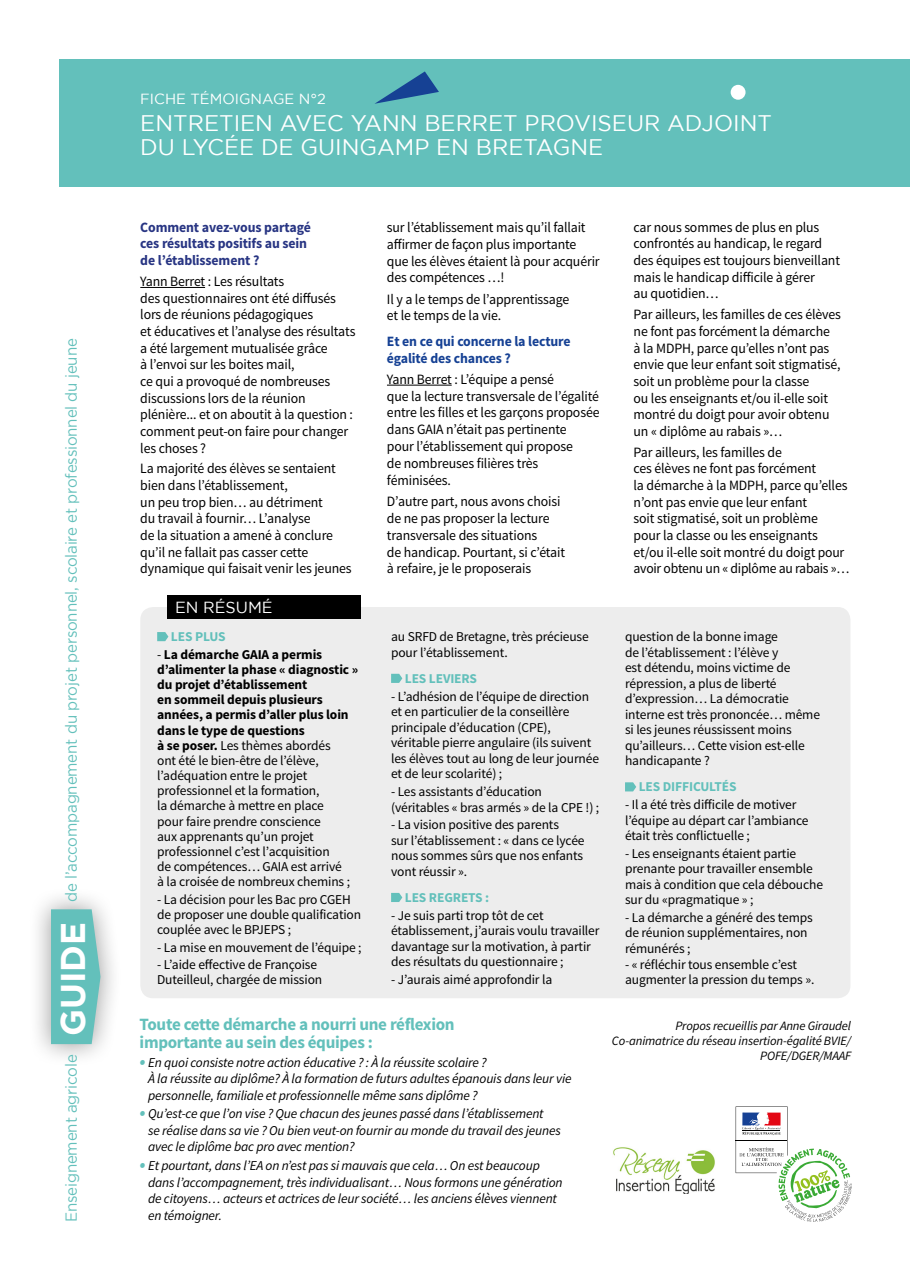
<style>
.page{position:relative;width:910px;height:1280px;background:#fff}
.page>*{position:absolute;margin:0;border:0;box-sizing:border-box;transform-origin:0 0}
.t1{font:700 34.2px "Gotham";color:#fff}
.t2{font:22.5px/24px "Gotham";color:#fff}
.t3{font:700 17.25px/18px "Source Sans Pro";letter-spacing:-.02em;color:#63c0bb}
.t4{font:16.05px "Gotham";color:#fff}
.t5{font:15.9px "Gotham";letter-spacing:-.01em;color:#63c0bb;scale:.95 1}
.t6{font:14.7px "Gotham";color:#fff}
.t7{font:14.25px/16.6px "Source Sans Pro";letter-spacing:-.01em;color:#000}
.t8{font:700 14.25px/16.6px "Source Sans Pro";letter-spacing:-.01em;color:#283583}
.t9{font:700 14.25px/16.8px "Source Sans Pro";letter-spacing:-.01em;color:#164194}
.t10{font:13.5px/15.1px "Source Sans Pro";letter-spacing:-.01em;color:#000}
.t11{font:italic 13.5px/16.5px "Source Sans Pro";letter-spacing:-.01em;color:#000}
.t12{font:700 13.5px "Source Sans Pro";letter-spacing:-.01em;color:#63c0bb}
.t13{font:italic 12.75px/15px "Source Sans Pro";letter-spacing:-.01em;color:#000;text-align:right}
.s1{font-weight:700}
.s2{font-size:21px;color:#63c0bb}
</style>
<div class="page">
<hr style="left:140px;top:287px;width:65px;height:1px;background:#000">
<hr style="left:387px;top:385px;width:65px;height:1px;background:#000">
<div style="left:60px;top:60px;width:850px;height:127px;background:#63c0bb"></div>
<svg style="left:375px;top:71px;width:64px;height:33px"></svg>
<div style="left:731px;top:85px;width:14px;height:15px;background:#fff;border-radius:50%"></div>
<div style="left:140px;top:607px;width:710px;height:391px;background:#ededed;border-radius:13px"></div>
<svg style="left:157px;top:632px;width:11px;height:9px"></svg>
<svg style="left:391px;top:674px;width:11px;height:9px"></svg>
<svg style="left:391px;top:893px;width:11px;height:9px"></svg>
<svg style="left:625px;top:782px;width:11px;height:9px"></svg>
<div style="left:167px;top:595px;width:193px;height:23px;background:#000"></div>
<img style="left:613px;top:1147px;width:102px;height:47px">
<svg style="left:736px;top:1106px;width:116px;height:116px"></svg>
<div style="left:28px;top:886px;width:95px;height:181px;background:#000;opacity:.4"></div>
<svg style="left:51px;top:909px;width:50px;height:135px;background:#6ec2be"></svg>
<p class="t5" style="left:62px;top:902px;width:594px;rotate:-90deg">de l’accompagnement du projet personnel, scolaire et professionnel du jeune</p>
<p class="t1" style="left:53px;top:1036px;width:115px;rotate:-90deg">GUIDE</p>
<p class="t5" style="left:62px;top:1222px;width:178px;rotate:-90deg">Enseignement agricole</p>
<p class="t6" style="left:140px;top:91px;width:187px">FICHE TÉMOIGNAGE N°2</p>
<p class="t2" style="left:140px;top:111px;width:633px">ENTRETIEN AVEC YANN BERRET PROVISEUR ADJOINT<br>DU LYCÉE DE GUINGAMP EN BRETAGNE</p>
<p class="t8" style="left:140px;top:219px;width:172px">Comment avez-vous partagé ces résultats positifs au sein de l’établissement ?</p>
<p class="t7" style="left:140px;top:273px;width:217px">Yann Berret : Les résultats<br>des questionnaires ont été diffusés lors de réunions pédagogiques<br>et éducatives et l’analyse des résultats a été largement mutualisée grâce<br>à l’envoi sur les boites mail,<br>ce qui a provoqué de nombreuses discussions lors de la réunion plénière... et on aboutit à la question : comment peut-on faire pour changer les choses ?</p>
<p class="t7" style="left:140px;top:461px;width:213px">La majorité des élèves se sentaient bien dans l’établissement,<br>un peu trop bien… au détriment<br>du travail à fournir… L’analyse<br>de la situation a amené à conclure qu’il ne fallait pas casser cette dynamique qui faisait venir les jeunes</p>
<p class="t4" style="left:175px;top:599px;width:99px">EN RÉSUMÉ</p>
<p class="t12" style="left:171px;top:628px;width:56px">LES PLUS</p>
<p class="t10" style="left:157px;top:647px;width:203px">- <span class="s1">La démarche GAIA a permis d’alimenter la phase « diagnostic » du projet d’établissement<br>en sommeil depuis plusieurs années, a permis d’aller plus loin dans le type de questions<br>à se poser.</span> Les thèmes abordés<br>ont été le bien-être de l’élève, l’adéquation entre le projet professionnel et la formation,<br>la démarche à mettre en place<br>pour faire prendre conscience<br>aux apprenants qu’un projet professionnel c’est l’acquisition<br>de compétences… GAIA est arrivé<br>à la croisée de nombreux chemins ;</p>
<p class="t10" style="left:157px;top:892px;width:206px">- La décision pour les Bac pro CGEH de proposer une double qualification couplée avec le BPJEPS ;</p>
<p class="t10" style="left:157px;top:940px;width:206px">- La mise en mouvement de l’équipe ;</p>
<p class="t10" style="left:157px;top:957px;width:167px">- L’aide effective de Françoise<br>Duteilleul, chargée de mission</p>
<p class="t7" style="left:387px;top:219px;width:214px">sur l’établissement mais qu’il fallait affirmer de façon plus importante que les élèves étaient là pour acquérir des compétences …!</p>
<p class="t7" style="left:387px;top:291px;width:184px">Il y a le temps de l’apprentissage et le temps de la vie.</p>
<p class="t9" style="left:387px;top:333px;width:185px">Et en ce qui concerne la lecture égalité des chances ?</p>
<p class="t7" style="left:387px;top:371px;width:214px">Yann Berret : L’équipe a pensé<br>que la lecture transversale de l’égalité entre les filles et les garçons proposée dans GAIA n’était pas pertinente<br>pour l’établissement qui propose<br>de nombreuses filières très féminisées.</p>
<p class="t7" style="left:387px;top:493px;width:180px">D’autre part, nous avons choisi de ne pas proposer la lecture transversale des situations<br>de handicap. Pourtant, si c’était à refaire, je le proposerais</p>
<p class="t10" style="left:391px;top:629px;width:199px;line-height:15.6px">au SRFD de Bretagne, très précieuse pour l’établissement.</p>
<p class="t12" style="left:405px;top:670px;width:74px">LES LEVIERS</p>
<p class="t10" style="left:391px;top:688px;width:209px;line-height:15.6px">- L’adhésion de l’équipe de direction et en particulier de la conseillère principale d’éducation (CPE), véritable pierre angulaire (ils suivent les élèves tout au long de leur journée et de leur scolarité) ;</p>
<p class="t10" style="left:391px;top:784px;width:210px;line-height:15.6px">- Les assistants d’éducation (véritables « bras armés » de la CPE !) ;</p>
<p class="t10" style="left:391px;top:817px;width:195px;line-height:15.6px">- La vision positive des parents<br>sur l’établissement : « dans ce lycée nous sommes sûrs que nos enfants vont réussir ».</p>
<p class="t12" style="left:405px;top:889px;width:86px">LES REGRETS :</p>
<p class="t10" style="left:391px;top:908px;width:210px;line-height:15.6px">- Je suis parti trop tôt de cet établissement, j’aurais voulu travailler davantage sur la motivation, à partir des résultats du questionnaire ;</p>
<p class="t10" style="left:391px;top:972px;width:163px">- J’aurais aimé approfondir la</p>
<p class="t3" style="left:140px;top:1016px;width:317px">Toute cette démarche a nourri une réflexion importante au sein des équipes :</p>
<p class="t11" style="left:148px;top:1054px;width:425px;text-indent:-9px"><span class="s2">•</span> En quoi consiste notre action éducative ? : À la réussite scolaire ?<br>À la réussite au diplôme? À la formation de futurs adultes épanouis dans leur vie personnelle, familiale et professionnelle même sans diplôme ?</p>
<p class="t11" style="left:148px;top:1105px;width:414px;text-indent:-9px"><span class="s2">•</span> Qu’est-ce que l’on vise ? Que chacun des jeunes passé dans l’établissement<br>se réalise dans sa vie ? Ou bien veut-on fournir au monde du travail des jeunes avec le diplôme bac pro avec mention?</p>
<p class="t11" style="left:148px;top:1157px;width:416px;text-indent:-9px"><span class="s2">•</span> Et pourtant, dans l’EA on n’est pas si mauvais que cela… On est beaucoup dans l’accompagnement, très individualisant… Nous formons une génération de citoyens… acteurs et actrices de leur société… les anciens élèves viennent en témoigner.</p>
<p class="t7" style="left:634px;top:219px;width:208px">car nous sommes de plus en plus confrontés au handicap, le regard des équipes est toujours bienveillant mais le handicap difficile à gérer<br>au quotidien…</p>
<p class="t7" style="left:634px;top:307px;width:209px">Par ailleurs, les familles de ces élèves ne font pas forcément la démarche<br>à la MDPH, parce qu’elles n’ont pas envie que leur enfant soit stigmatisé, soit un problème pour la classe<br>ou les enseignants et/ou il-elle soit montré du doigt pour avoir obtenu un « diplôme au rabais »…</p>
<p class="t7" style="left:634px;top:444px;width:217px">Par ailleurs, les familles de<br>ces élèves ne font pas forcément<br>la démarche à la MDPH, parce qu’elles n’ont pas envie que leur enfant<br>soit stigmatisé, soit un problème<br>pour la classe ou les enseignants et/ou il-elle soit montré du doigt pour avoir obtenu un « diplôme au rabais »…</p>
<p class="t10" style="left:625px;top:629px;width:196px">question de la bonne image<br>de l’établissement : l’élève y<br>est détendu, moins victime de répression, a plus de liberté d’expression… La démocratie interne est très prononcée… même si les jeunes réussissent moins qu’ailleurs… Cette vision est-elle handicapante ?</p>
<p class="t12" style="left:639px;top:778px;width:99px">LES DIFFICULTÉS</p>
<p class="t10" style="left:625px;top:797px;width:185px">- Il a été très difficile de motiver l’équipe au départ car l’ambiance était très conflictuelle ;</p>
<p class="t10" style="left:625px;top:846px;width:200px">- Les enseignants étaient partie prenante pour travailler ensemble mais à condition que cela débouche sur du «pragmatique » ;</p>
<p class="t10" style="left:625px;top:910px;width:189px">- La démarche a généré des temps de réunion supplémentaires, non rémunérés ;</p>
<p class="t10" style="left:625px;top:956px;width:191px">- « réfléchir tous ensemble c’est augmenter la pression du temps ».</p>
<p class="t13" style="left:612px;top:1018px;width:241px">Propos recueillis par Anne Giraudel<br>Co-animatrice du réseau insertion-égalité BVIE/<br>POFE/DGER/MAAF</p>
</div>
